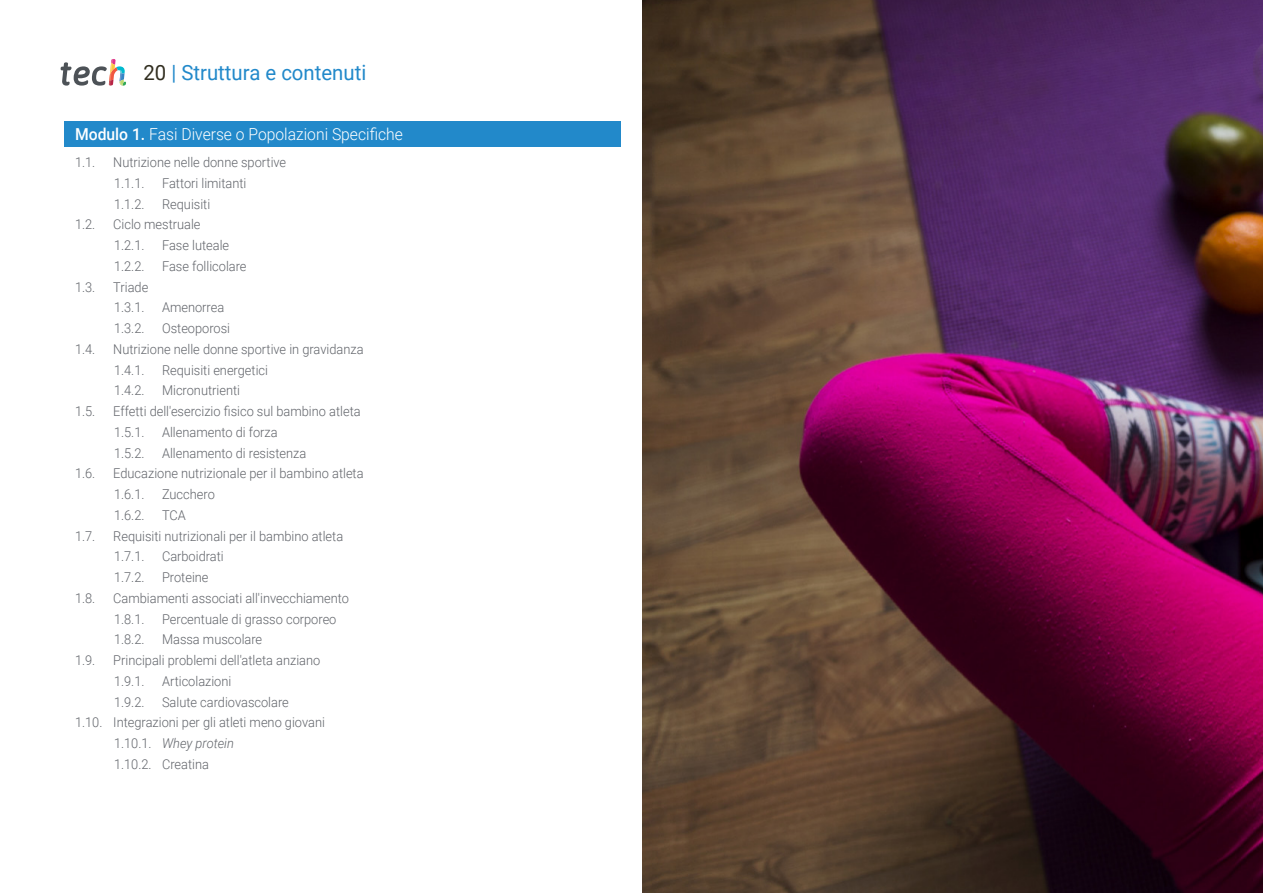
<style>
.page{position:relative;width:1263px;height:893px;background:#fff}
.page>*{position:absolute;margin:0;border:0;box-sizing:border-box;transform-origin:0 0}
.t1{font:21px "Roboto";color:#2289ca}
.t2{font:300 16.5px "Roboto";color:#fff;scale:.95 1}
.t3{font:300 13.5px/20.7px "Roboto";color:#61646a;scale:.95 1}
.t4{font:italic 300 13.5px "Roboto";color:#61646a;scale:.95 1}
.s1{color:#312e20}
.s2{font-weight:500}
.s3{font-style:normal}
</style>
<div class="page">
<div style="left:64px;top:121px;width:557px;height:25px;background:#2289ca"></div>
<img style="left:642px;top:0;width:621px;height:893px">
<svg style="left:61px;top:59px;width:65px;height:27px"></svg>
<h1 class="t1" style="left:144px;top:57px;width:224px"><span class="s1">20</span> | Struttura e contenuti</h1>
<p class="t2" style="left:75px;top:123px;width:347px"><span class="s2">Modulo 1.</span> Fasi Diverse o Popolazioni Specifiche</p>
<p class="t3" style="left:75px;top:151px;width:23px">1.1.</p>
<p class="t3" style="left:113px;top:151px;width:184px">Nutrizione nelle donne sportive<br>1.1.1.</p>
<p class="t3" style="left:162px;top:172px;width:90px">Fattori limitanti</p>
<p class="t3" style="left:114px;top:193px;width:34px">1.1.2.</p>
<p class="t3" style="left:162px;top:193px;width:52px">Requisiti</p>
<p class="t3" style="left:75px;top:214px;width:23px">1.2.</p>
<p class="t3" style="left:113px;top:214px;width:93px">Ciclo mestruale<br>1.2.1.</p>
<p class="t3" style="left:162px;top:234px;width:72px">Fase luteale</p>
<p class="t3" style="left:114px;top:255px;width:34px">1.2.2.</p>
<p class="t3" style="left:162px;top:255px;width:90px">Fase follicolare</p>
<p class="t3" style="left:75px;top:276px;width:23px">1.3.</p>
<p class="t3" style="left:113px;top:276px;width:38px">Triade<br>1.3.1.</p>
<p class="t3" style="left:162px;top:297px;width:67px">Amenorrea</p>
<p class="t3" style="left:114px;top:317px;width:34px">1.3.2.</p>
<p class="t3" style="left:162px;top:317px;width:73px">Osteoporosi</p>
<p class="t3" style="left:75px;top:338px;width:23px">1.4.</p>
<p class="t3" style="left:113px;top:338px;width:265px">Nutrizione nelle donne sportive in gravidanza<br>1.4.1.</p>
<p class="t3" style="left:162px;top:359px;width:113px">Requisiti energetici</p>
<p class="t3" style="left:114px;top:380px;width:34px">1.4.2.</p>
<p class="t3" style="left:162px;top:380px;width:84px">Micronutrienti</p>
<p class="t3" style="left:75px;top:400px;width:23px">1.5.</p>
<p class="t3" style="left:113px;top:400px;width:262px">Effetti dell'esercizio fisico sul bambino atleta<br>1.5.1.</p>
<p class="t3" style="left:162px;top:421px;width:123px">Allenamento di forza</p>
<p class="t3" style="left:114px;top:442px;width:34px">1.5.2.</p>
<p class="t3" style="left:162px;top:442px;width:153px">Allenamento di resistenza</p>
<p class="t3" style="left:75px;top:463px;width:23px">1.6.</p>
<p class="t3" style="left:113px;top:463px;width:265px">Educazione nutrizionale per il bambino atleta<br>1.6.1.</p>
<p class="t3" style="left:162px;top:483px;width:57px">Zucchero</p>
<p class="t3" style="left:114px;top:504px;width:34px">1.6.2.</p>
<p class="t3" style="left:162px;top:504px;width:27px">TCA</p>
<p class="t3" style="left:75px;top:525px;width:23px">1.7.</p>
<p class="t3" style="left:113px;top:525px;width:244px">Requisiti nutrizionali per il bambino atleta<br>1.7.1.</p>
<p class="t3" style="left:162px;top:546px;width:66px">Carboidrati</p>
<p class="t3" style="left:114px;top:566px;width:34px">1.7.2.</p>
<p class="t3" style="left:162px;top:566px;width:51px">Proteine</p>
<p class="t3" style="left:75px;top:587px;width:23px">1.8.</p>
<p class="t3" style="left:113px;top:587px;width:250px">Cambiamenti associati all'invecchiamento<br>1.8.1.</p>
<p class="t3" style="left:162px;top:608px;width:185px">Percentuale di grasso corporeo</p>
<p class="t3" style="left:114px;top:629px;width:34px">1.8.2.</p>
<p class="t3" style="left:162px;top:629px;width:107px">Massa muscolare</p>
<p class="t3" style="left:75px;top:649px;width:23px">1.9.</p>
<p class="t3" style="left:113px;top:649px;width:219px">Principali problemi dell'atleta anziano<br>1.9.1.</p>
<p class="t3" style="left:162px;top:670px;width:75px">Articolazioni</p>
<p class="t3" style="left:114px;top:691px;width:34px">1.9.2.</p>
<p class="t3" style="left:162px;top:691px;width:135px">Salute cardiovascolare</p>
<p class="t3" style="left:75px;top:712px;width:265px">1.10. Integrazioni per gli atleti meno giovani</p>
<p class="t4" style="left:114px;top:734px;width:128px"><span class="s3">1.10.1.</span> Whey protein</p>
<p class="t3" style="left:114px;top:753px;width:101px">1.10.2. Creatina</p>
</div>
